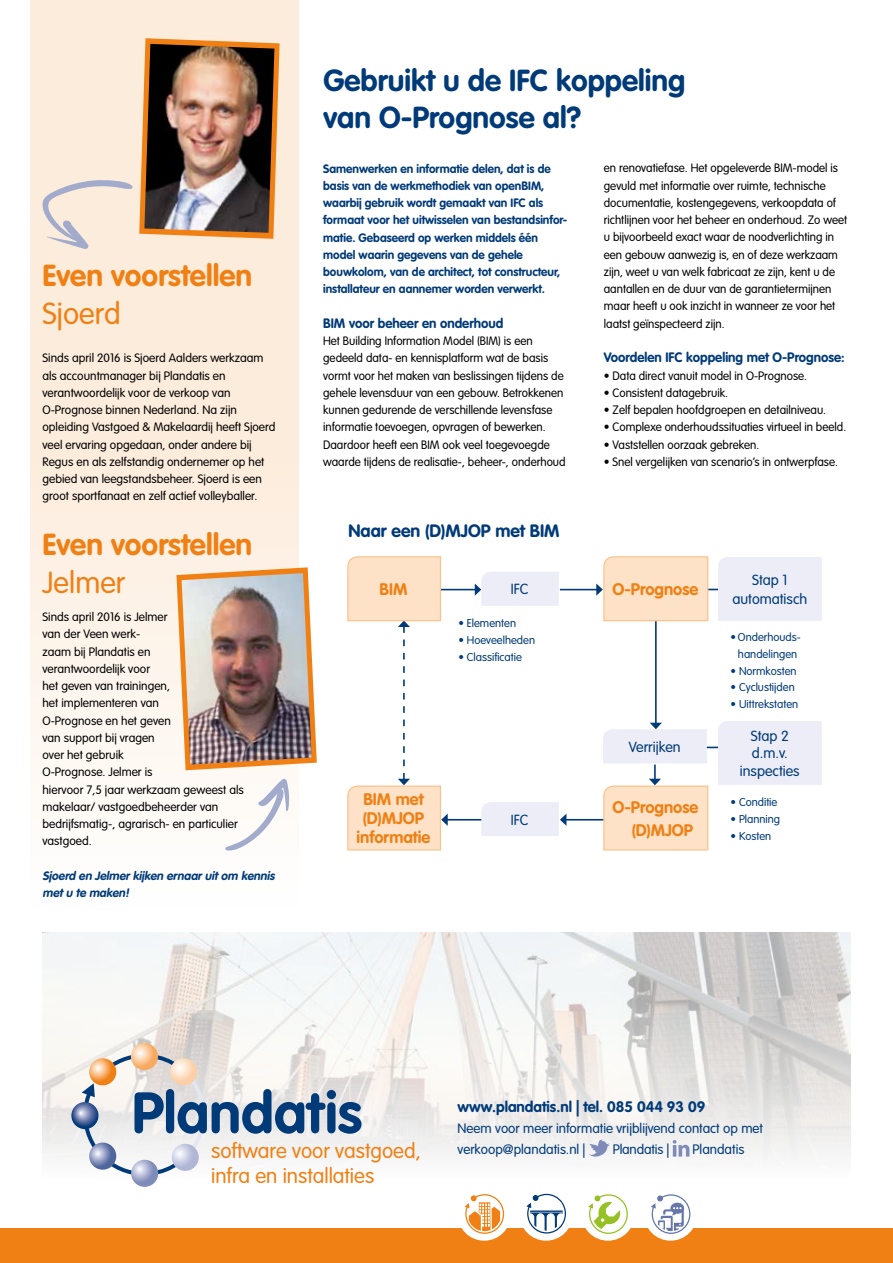
<style>
.page{position:relative;width:893px;height:1263px;background:#fff}
.page>*{position:absolute;margin:0;border:0;box-sizing:border-box;transform-origin:0 0}
.t1{font:700 57.15px "VAG Rounded";color:#003a78}
.t2{font:700 30px/37.5px "VAG Rounded";color:#003a78}
.t3{font:700 30px "VAG Rounded";color:#f08013}
.t4{font:300 30px "VAG Rounded";color:#f08013}
.t5{font:300 20.85px/25px "VAG Rounded";color:#f08013}
.t6{font:700 17.7px "VAG Rounded";color:#003a78}
.t7{font:700 16.5px/19.2px "VAG Rounded";color:#f08013;text-align:center}
.t8{font:700 15px "VAG Rounded";color:#003a78}
.t9{font:300 14.4px/17.4px "VAG Rounded";color:#003a78;text-align:center}
.t10{font:300 13.5px/21px "VAG Rounded";color:#003a78}
.t11{font:700 13.5px "VAG Rounded";color:#003a78}
.t12{font:300 12px/17.2px "VAG Rounded";color:#000}
.t13{font:700 12px/17.2px "VAG Rounded";color:#003a78}
.t14{font:italic 700 12px/17.2px "VAG Rounded";color:#003a78}
.t15{font:300 11.25px/17px "VAG Rounded";color:#003a78;text-align:center}
</style>
<div class="page">
<img style="left:43px;top:933px;width:807px;height:246px">
<div style="left:30px;top:0;width:269px;height:915px;background:linear-gradient(to bottom,#fbe7d2,#fefaf6)"></div>
<hr style="left:447px;top:819px;width:61px;height:1px;background:#003a78">
<hr style="left:566px;top:819px;width:61px;height:1px;background:#003a78">
<hr style="left:655px;top:615px;width:2px;height:108px;background:#003a78">
<hr style="left:416px;top:589px;width:60px;height:1px;background:#003a78">
<hr style="left:560px;top:589px;width:37px;height:1px;background:#003a78">
<svg style="left:347px;top:556px;width:101px;height:295px"></svg>
<svg style="left:481px;top:802px;width:85px;height:34px;background:#eaecf5"></svg>
<svg style="left:475px;top:572px;width:84px;height:34px;background:#eaecf5"></svg>
<svg style="left:596px;top:556px;width:226px;height:66px;background:#f4e8df"></svg>
<svg style="left:603px;top:721px;width:219px;height:130px"></svg>
<svg style="left:42px;top:33px;width:243px;height:217px;background:#f7e2ce"></svg>
<img style="left:144px;top:44px;width:130px;height:189px">
<img style="left:171px;top:562px;width:146px;height:289px">
<svg style="left:131px;top:1043px;width:27px;height:27px"></svg>
<svg style="left:131px;top:1160px;width:27px;height:27px"></svg>
<svg style="left:71px;top:1102px;width:27px;height:27px"></svg>
<svg style="left:81px;top:1052px;width:126px;height:126px"></svg>
<div style="left:0;top:1229px;width:893px;height:34px;background:#f08013"></div>
<svg style="left:589px;top:1139px;width:21px;height:19px"></svg>
<svg style="left:673px;top:1140px;width:16px;height:16px"></svg>
<div style="left:458px;top:1187px;width:53px;height:54px;background:#fff;border-radius:50%"></div>
<div style="left:519px;top:1187px;width:54px;height:54px;background:#fff;border-radius:50%"></div>
<div style="left:581px;top:1187px;width:54px;height:54px;background:#fff;border-radius:50%"></div>
<div style="left:644px;top:1187px;width:53px;height:54px;background:#fff;border-radius:50%"></div>
<svg style="left:464px;top:1194px;width:40px;height:40px"></svg>
<svg style="left:588px;top:1194px;width:40px;height:40px"></svg>
<svg style="left:651px;top:1194px;width:39px;height:40px"></svg>
<svg style="left:526px;top:1194px;width:40px;height:39px"></svg>
<h2 class="t3" style="left:43px;top:258px;width:211px">Even voorstellen</h2>
<h2 class="t4" style="left:43px;top:296px;width:80px">Sjoerd</h2>
<p class="t12" style="left:43px;top:350px;width:235px">Sinds april 2016 is Sjoerd Aalders werkzaam als accountmanager bij Plandatis en verantwoordelijk voor de verkoop van O-Prognose binnen Nederland. Na zijn opleiding Vastgoed &amp; Makelaardij heeft Sjoerd veel ervaring opgedaan, onder andere bij Regus en als zelfstandig ondernemer op het gebied van leegstandsbeheer. Sjoerd is een groot sportfanaat en zelf actief volleyballer.</p>
<h2 class="t3" style="left:43px;top:527px;width:211px">Even voorstellen</h2>
<h2 class="t4" style="left:43px;top:565px;width:84px">Jelmer</h2>
<p class="t12" style="left:43px;top:609px;width:203px">Sinds april 2016 is Jelmer<br>van der Veen werk-<br>zaam bij Plandatis en<br>verantwoordelijk voor<br>het geven van trainingen,<br>het implementeren van<br>O-Prognose en het geven<br>van support bij vragen<br>over het gebruik<br>O-Prognose. Jelmer is<br>hiervoor 7,5 jaar werkzaam geweest als makelaar/ vastgoedbeheerder van bedrijfsmatig-, agrarisch- en particulier vastgoed.</p>
<p class="t14" style="left:43px;top:867px;width:236px">Sjoerd en Jelmerkijken ernaaruit om kennis met u te maken!</p>
<h2 class="t2" style="left:323px;top:62px;width:364px">Gebruikt u de IFC koppeling van O-Prognose al?</h2>
<p class="t13" style="left:323px;top:160px;width:246px">Samenwerken en informatie delen, dat is de basis van de werkmethodiek van openBIM, waarbij gebruik wordt gemaakt van IFC als formaat voor het uitwisselen van bestandsinfor&shy;matie. Gebaseerd op werken middels één model waarin gegevens van de gehele bouwkolom, van de architect, tot constructeur, installateur en aannemer worden verwerkt.</p>
<p class="t11" style="left:323px;top:315px;width:182px">BIM voor beheer en onderhoud</p>
<p class="t12" style="left:323px;top:333px;width:244px">Het Building Information Model (BIM) is een gedeeld data- en kennisplatform wat de basis vormt voor het maken van beslissingen tijdens de gehele levensduur van een gebouw. Betrokkenen kunnen gedurende de verschillende levensfase informatie toevoegen, opvragen of bewerken.<br>Daardoor heeft een BIM ook veel toegevoegde waarde tijdens de realisatie-, beheer-, onderhoud</p>
<h3 class="t6" style="left:348px;top:520px;width:213px">Naar een (D)MJOP met BIM</h3>
<h3 class="t7" style="left:380px;top:580px;width:29px">BIM</h3>
<p class="t9" style="left:511px;top:581px;width:19px">IFC</p>
<p class="t15" style="left:458px;top:615px;width:59px">• Elementen</p>
<p class="t15" style="left:458px;top:632px;width:78px">• Hoeveelheden</p>
<p class="t15" style="left:458px;top:649px;width:65px">• Classificatie</p>
<h3 class="t7" style="left:357px;top:790px;width:75px">BIM met (D)MJOP informatie</h3>
<p class="t9" style="left:511px;top:811px;width:19px">IFC</p>
<p class="t12" style="left:604px;top:160px;width:245px">en renovatiefase. Het opgeleverde BIM-model is gevuld met informatie over ruimte, technische documentatie, kostengegevens, verkoopdata of richtlijnen voor het beheer en onderhoud. Zo weet u bijvoorbeeld exact waar de noodverlichting in een gebouw aanwezig is, en of deze werkzaam zijn, weet u van welk fabricaat ze zijn, kent u de aantallen en de duur van de garantietermijnen maar heeft u ook inzicht in wanneer ze voor het laatst geïnspecteerd zijn.</p>
<p class="t11" style="left:604px;top:350px;width:242px">Voordelen IFC koppeling met O-Prognose:</p>
<p class="t12" style="left:604px;top:367px;width:205px">• Data direct vanuit model in O-Prognose.</p>
<p class="t12" style="left:604px;top:384px;width:126px">• Consistent datagebruik.</p>
<p class="t12" style="left:604px;top:402px;width:224px">• Zelf bepalen hoofdgroepen en detailniveau.</p>
<p class="t12" style="left:604px;top:419px;width:244px">• Complexe onderhoudssituaties virtueel in beeld.</p>
<p class="t12" style="left:604px;top:436px;width:157px">• Vaststellen oorzaak gebreken.</p>
<p class="t12" style="left:604px;top:453px;width:236px">• Snel vergelijken van scenario’s in ontwerpfase.</p>
<h3 class="t7" style="left:613px;top:580px;width:87px">O-Prognose</h3>
<p class="t9" style="left:629px;top:738px;width:54px">Verrijken</p>
<h3 class="t7" style="left:632px;top:796px;width:68px;line-height:22.5px;text-align:left;text-indent:-19px">O-Prognose (D)MJOP</h3>
<p class="t9" style="left:732px;top:571px;width:76px;line-height:19.4px">Stap 1 automatisch</p>
<p class="t15" style="left:731px;top:629px;width:72px">• Onderhouds&shy;handelingen</p>
<p class="t15" style="left:731px;top:662px;width:68px">• Normkosten</p>
<p class="t15" style="left:731px;top:679px;width:66px">• Cyclustijden</p>
<p class="t15" style="left:731px;top:696px;width:69px">• Uittrekstaten</p>
<p class="t9" style="left:740px;top:728px;width:61px">Stap 2 d.m.v. inspecties</p>
<p class="t15" style="left:731px;top:794px;width:48px">• Conditie</p>
<p class="t15" style="left:731px;top:811px;width:51px">• Planning</p>
<p class="t15" style="left:731px;top:828px;width:42px">• Kosten</p>
<h1 class="t1" style="left:132px;top:1079px;width:232px">Plandatis</h1>
<p class="t8" style="left:458px;top:1097px;width:249px">www.plandatis.nl | tel. 085 044 93 09</p>
<p class="t10" style="left:458px;top:1118px;width:307px">Neem voor meer informatie vrijblijvend contact op met verkoop@plandatis.nl |</p>
<h3 class="t5" style="left:211px;top:1138px;width:211px">software voor vastgoed, infra en installaties</h3>
<p class="t10" style="left:613px;top:1139px;width:58px">Plandatis |</p>
<p class="t10" style="left:693px;top:1139px;width:53px">Plandatis</p>
</div>
